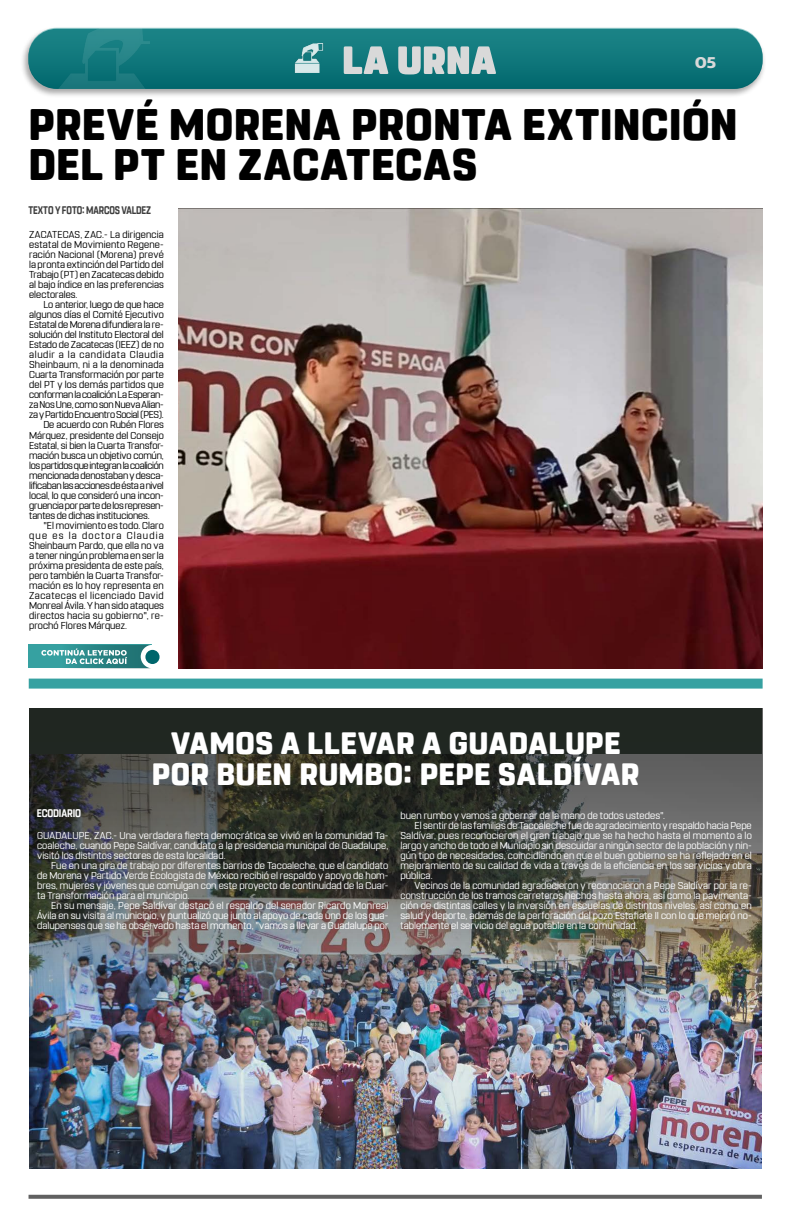
<style>
.page{position:relative;width:791px;height:1225px;background:#fff}
.page>*{position:absolute;margin:0;border:0;box-sizing:border-box;transform-origin:0 0}
.t1{font:800 44px/40px "Rohn Rounded";letter-spacing:.01em;color:#000}
.t2{font:800 30.8px/31px "Rohn Rounded";letter-spacing:.015em;color:#fff;text-align:center}
.t3{font:700 16.9px "Concord";color:#d9d9d9}
.t4{font:700 11px "Rohn Rounded";letter-spacing:-.01em;color:#3d3d3d;scale:.82 1}
.t5{font:700 11px "Rohn Rounded";letter-spacing:-.015em;color:#fff;scale:.87 1}
.t6{font:10px/10px "Rohn Rounded";letter-spacing:.005em;color:#fff;text-align:justify}
.t7{font:10px/10px "Rohn Rounded";color:#000;text-align:justify}
.t8{font:10px "Rohn Rounded";letter-spacing:-.025em;color:#000}
.t9{font:10px "Rohn Rounded";letter-spacing:.02em;color:#000}
.t10{font:10px "Rohn Rounded";letter-spacing:-.035em;color:#000}
.t11{font:10px "Rohn Rounded";letter-spacing:-.03em;color:#000}
.t12{font:10px "Rohn Rounded";letter-spacing:-.02em;color:#000}
.t13{font:10px "Rohn Rounded";letter-spacing:.045em;color:#000}
.t14{font:10px "Rohn Rounded";letter-spacing:.06em;color:#000}
.t15{font:10px "Rohn Rounded";letter-spacing:.115em;color:#000}
</style>
<div class="page">
<img style="left:29px;top:1018px;width:733px;height:150px">
<div style="left:20px;top:26px;width:746px;height:72px;background:#000;opacity:.35"></div>
<div style="left:28px;top:28px;width:735px;height:60px;background:linear-gradient(to bottom,#1e8689,#02696e);border-radius:28px"></div>
<img style="left:56px;top:29px;width:93px;height:60px">
<svg style="left:344px;top:46px;width:152px;height:28px;background:#92b6b8"></svg>
<img style="left:295px;top:43px;width:30px;height:30px">
<svg style="left:29px;top:1194px;width:733px;height:4px;background:#7f7f7f"></svg>
<div style="left:29px;top:678px;width:734px;height:10px;background:#36a1a1"></div>
<img style="left:29px;top:708px;width:734px;height:310px">
<div style="left:29px;top:644px;width:123px;height:24px;background:#36a1a1"></div>
<svg style="left:41px;top:645px;width:119px;height:23px"></svg>
<img style="left:178px;top:208px;width:585px;height:460px">
<h3 class="t3" style="left:695px;top:52px;width:23px">05</h3>
<h1 class="t1" style="left:28px;top:105px;width:711px">PREVÉ MORENA PRONTA EXTINCIÓN<br>DEL PT EN ZACATECAS</h1>
<p class="t4" style="left:28px;top:204px;width:151px">TEXTO Y FOTO: MARCOS VALDEZ</p>
<p class="t7" style="left:29px;top:230px;width:136px">ZACATECAS, ZAC.- La dirigencia estatal de Movimiento Regene&shy;ración Nacional (Morena) prevé la pronta extinción del Partido del Trabajo (PT) en Zacatecas debido al bajo índice en las preferencias electorales.</p>
<p class="t7" style="left:43px;top:300px;width:122px">Lo anterior, luego de que hace</p>
<p class="t7" style="left:29px;top:310px;width:136px">algunos días el Comité Ejecutivo</p>
<p class="t7" style="left:29px;top:320px;width:136px">Estatal de Morena difundiera la re-</p>
<p class="t7" style="left:29px;top:330px;width:136px">solución del Instituto Electoral del</p>
<p class="t7" style="left:29px;top:340px;width:136px">Estado de Zacatecas (IEEZ) de no</p>
<p class="t14" style="left:29px;top:349px;width:136px">aludir a la candidata Claudia</p>
<p class="t9" style="left:29px;top:359px;width:136px">Sheinbaum, ni a la denominada</p>
<p class="t7" style="left:29px;top:370px;width:136px">Cuarta Transformación por parte</p>
<p class="t7" style="left:29px;top:380px;width:136px">del PT y los demás partidos que</p>
<p class="t8" style="left:29px;top:389px;width:136px">conforman la coalición La Esperan-</p>
<p class="t12" style="left:29px;top:399px;width:136px">za Nos Une, como son Nueva Alian-</p>
<p class="t8" style="left:29px;top:409px;width:136px">za y Partido Encuentro Social (PES).</p>
<p class="t7" style="left:43px;top:420px;width:122px">De acuerdo con Rubén Flores</p>
<p class="t7" style="left:29px;top:430px;width:136px">Márquez, presidente del Consejo</p>
<p class="t7" style="left:29px;top:440px;width:136px">Estatal, si bien la Cuarta Transfor-</p>
<p class="t7" style="left:29px;top:450px;width:136px">mación busca un objetivo común,</p>
<p class="t10" style="left:29px;top:459px;width:136px">los partidos que integran la coalición</p>
<p class="t7" style="left:29px;top:470px;width:136px">mencionada denostaban y desca-</p>
<p class="t11" style="left:29px;top:479px;width:136px">lificaban las acciones de ésta a nivel</p>
<p class="t7" style="left:29px;top:490px;width:136px">local, lo que consideró una incon-</p>
<p class="t8" style="left:29px;top:499px;width:136px">gruencia por parte de los represen-</p>
<p class="t7" style="left:29px;top:510px;width:122px">tantes de dichas instituciones.</p>
<p class="t7" style="left:43px;top:520px;width:122px">"El movimiento es todo. Claro</p>
<p class="t15" style="left:29px;top:529px;width:136px">que es la doctora Claudia</p>
<p class="t7" style="left:29px;top:540px;width:136px">Sheinbaum Pardo, que ella no va</p>
<p class="t7" style="left:29px;top:550px;width:136px">a tener ningún problema en ser la</p>
<p class="t7" style="left:29px;top:560px;width:136px">próxima presidenta de este país,</p>
<p class="t7" style="left:29px;top:570px;width:136px">pero también la Cuarta Transfor-</p>
<p class="t7" style="left:29px;top:580px;width:136px">mación es lo hoy representa en</p>
<p class="t13" style="left:29px;top:589px;width:136px">Zacatecas el licenciado David</p>
<p class="t7" style="left:29px;top:600px;width:136px">Monreal Ávila. Y han sido ataques</p>
<p class="t9" style="left:29px;top:609px;width:136px">directos hacia su gobierno", re-</p>
<p class="t7" style="left:29px;top:620px;width:99px">prochó Flores Márquez.</p>
<h2 class="t2" style="left:152px;top:728px;width:489px">VAMOS A LLEVAR A GUADALUPE<br>POR BUEN RUMBO: PEPE SALDÍVAR</h2>
<p class="t5" style="left:37px;top:806px;width:52px">ECODIARIO</p>
<p class="t6" style="left:400px;top:810px;width:266px">buen rumbo y vamos a gobernar de la mano de todos ustedes".</p>
<p class="t6" style="left:415px;top:820px;width:339px">El sentir de las familias de Tacoaleche fue de agradecimiento y respaldo hacia Pepe</p>
<p class="t6" style="left:400px;top:830px;width:353px">Saldívar, pues reconocieron el gran trabajo que se ha hecho hasta el momento a lo</p>
<p class="t6" style="left:400px;top:840px;width:353px">largo y ancho de todo el Municipio sin descuidar a ningún sector de la población y nin-</p>
<p class="t6" style="left:400px;top:850px;width:353px">gún tipo de necesidades, coincidiendo en que el buen gobierno se ha reflejado en el</p>
<p class="t6" style="left:400px;top:860px;width:353px">mejoramiento de su calidad de vida a través de la eficiencia en los servicios y obra</p>
<p class="t6" style="left:400px;top:870px;width:34px">pública.</p>
<p class="t6" style="left:415px;top:880px;width:339px">Vecinos de la comunidad agradecieron y reconocieron a Pepe Saldívar por la re-</p>
<p class="t6" style="left:400px;top:890px;width:353px">construcción de los tramos carreteros hechos hasta ahora, así como la pavimenta-</p>
<p class="t6" style="left:400px;top:900px;width:353px">ción de distintas calles y la inversión en escuelas de distintos niveles, así como en</p>
<p class="t6" style="left:400px;top:910px;width:353px">salud y deporte, además de la perforación del pozo Estafiate II con lo que mejoró no-</p>
<p class="t6" style="left:400px;top:920px;width:239px">tablemente el servicio del agua potable en la comunidad.</p>
<p class="t6" style="left:37px;top:830px;width:353px">GUADALUPE, ZAC.- Una verdadera fiesta democrática se vivió en la comunidad Ta&shy;coaleche, cuando Pepe Saldívar, candidato a la presidencia municipal de Guadalupe, visitó los distintos sectores de esta localidad.</p>
<p class="t6" style="left:37px;top:860px;width:353px;text-indent:14px">Fue en una gira de trabajo por diferentes barrios de Tacoaleche, que el candidato de Morena y Partido Verde Ecologista de México recibió el respaldo y apoyo de hom&shy;bres, mujeres y jóvenes que comulgan con este proyecto de continuidad de la Cuar&shy;ta Transformación para el municipio.</p>
<p class="t6" style="left:37px;top:900px;width:353px;text-indent:14px">En su mensaje, Pepe Saldívar destacó el respaldo del senador Ricardo Monreal Ávila en su visita al municipio, y puntualizó que junto al apoyo de cada uno de los gua&shy;dalupenses que se ha observado hasta el momento, "vamos a llevar a Guadalupe por</p>
</div>
